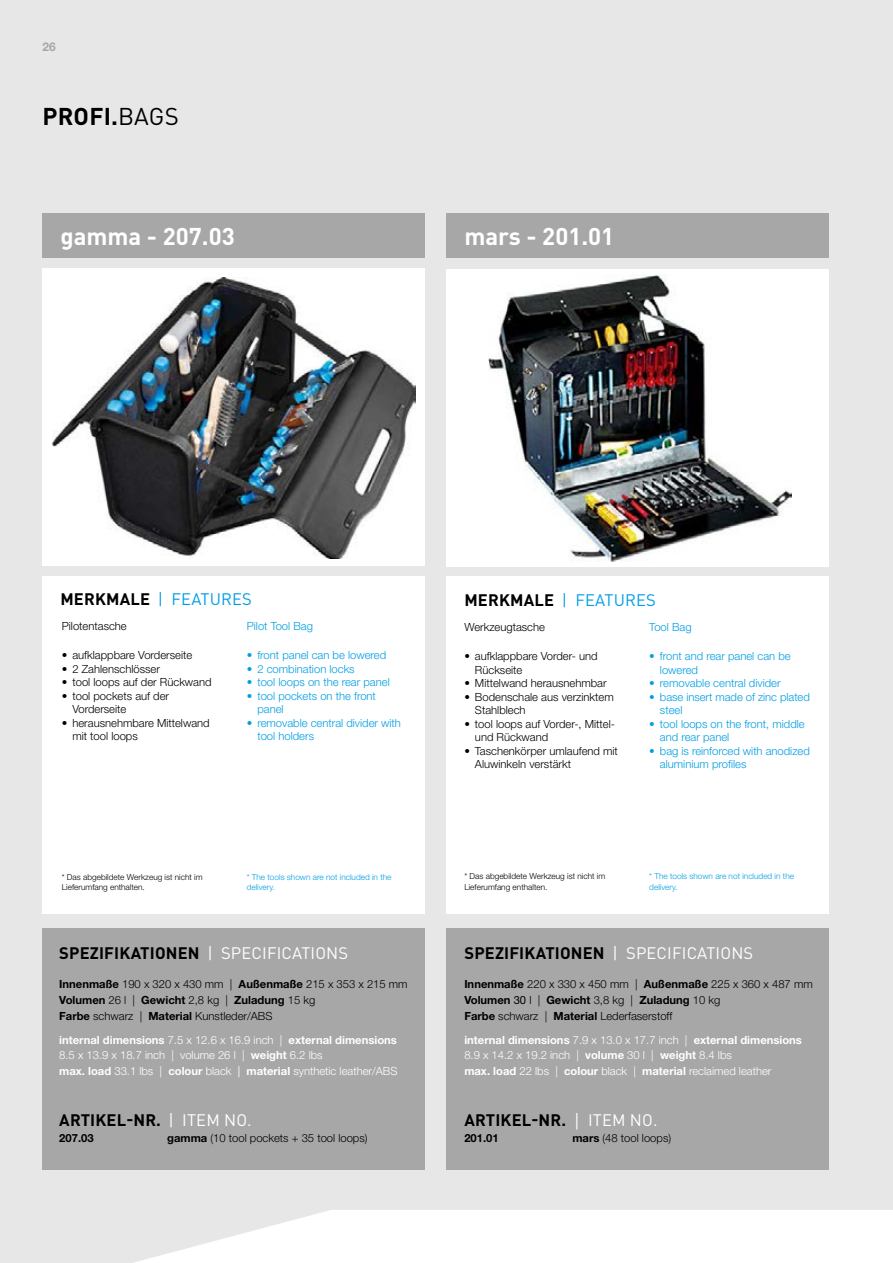
<style>
.page{position:relative;width:893px;height:1263px;background:#e7e7e7}
.page>*{position:absolute;margin:0;border:0;box-sizing:border-box;transform-origin:0 0}
.t1{font:700 24px "DINOT";color:#fff}
.t2{font:700 24px "DINOT";letter-spacing:.01em;color:#000}
.t3{font:700 16.5px "DINOT";letter-spacing:.01em;color:#000}
.t4{font:16.5px "DINOT";letter-spacing:.01em;color:#009ee3}
.t5{font:700 12px "Helvetica Neue LT Std";color:#a7a7a8}
.t6{font:300 11.25px/13.5px "Helvetica Neue LT Std";color:#000}
.t7{font:300 11.25px/13.5px "Helvetica Neue LT Std";color:#009ee3}
.t8{font:300 11.25px/15.8px "Helvetica Neue LT Std";color:#fff}
.t9{font:700 11.25px "Helvetica Neue LT Std";color:#000}
.t10{font:300 8.25px/10.5px "Helvetica Neue LT Std";color:#000}
.t11{font:300 8.25px/10.5px "Helvetica Neue LT Std";color:#009ee3}
.s1{font-weight:400}
.s2{font-weight:700;color:#000}
.s3{font-weight:400;color:#fff}
.s4{font-weight:700}
.s5{font-family:"Helvetica Neue LT Std";font-weight:400;color:#fff}
</style>
<div class="page">
<svg style="left:134px;top:1210px;width:759px;height:53px;background:#fbfbfb"></svg>
<div style="left:42px;top:214px;width:383px;height:44px;background:#a7a7a8"></div>
<div style="left:447px;top:214px;width:382px;height:44px;background:#a7a7a8"></div>
<div style="left:447px;top:577px;width:382px;height:337px;background:#fff"></div>
<div style="left:446px;top:928px;width:383px;height:241px;background:#a7a7a8"></div>
<div style="left:43px;top:577px;width:382px;height:337px;background:#fff"></div>
<div style="left:43px;top:928px;width:382px;height:241px;background:#a7a7a8"></div>
<div style="left:446px;top:269px;width:383px;height:298px;background:#fff"></div>
<img style="left:489px;top:275px;width:302px;height:286px">
<div style="left:43px;top:269px;width:382px;height:297px;background:#fff"></div>
<img style="left:53px;top:278px;width:362px;height:281px">
<p class="t5" style="left:43px;top:39px;width:15px">26</p>
<h1 class="t2" style="left:43px;top:100px;width:138px">PROFI.<span class="s1">BAGS</span></h1>
<h1 class="t1" style="left:60px;top:220px;width:176px">gamma - 207.03</h1>
<h1 class="t1" style="left:464px;top:220px;width:151px">mars - 201.01</h1>
<h2 class="t4" style="left:60px;top:588px;width:193px"><span class="s2">MERKMALE</span> | FEATURES</h2>
<p class="t6" style="left:62px;top:619px;width:67px">Pilotentasche</p>
<p class="t6" style="left:62px;top:648px;width:132px">• aufklappbare Vorderseite</p>
<p class="t6" style="left:62px;top:662px;width:100px">• 2 Zahlenschlösser</p>
<p class="t6" style="left:62px;top:675px;width:151px">• tool loops auf der Rückwand</p>
<p class="t6" style="left:72px;top:689px;width:98px;text-indent:-11px">• tool pockets auf der<br>Vorderseite</p>
<p class="t6" style="left:72px;top:716px;width:139px;text-indent:-11px">• herausnehmbare Mittelwand mit tool loops</p>
<p class="t7" style="left:247px;top:619px;width:68px">Pilot Tool Bag</p>
<p class="t7" style="left:247px;top:648px;width:141px">• front panel can be lowered</p>
<p class="t7" style="left:247px;top:662px;width:109px">• 2 combination locks</p>
<p class="t7" style="left:247px;top:675px;width:144px">• tool loops on the rear panel</p>
<p class="t7" style="left:257px;top:689px;width:120px;text-indent:-11px">• tool pockets on the front panel</p>
<p class="t7" style="left:257px;top:716px;width:145px;text-indent:-11px">• removable central divider with tool holders</p>
<p class="t10" style="left:62px;top:871px;width:142px">* Das abgebildete Werkzeug ist nicht im<br>Lieferumfang enthalten.</p>
<p class="t11" style="left:247px;top:871px;width:146px">* The tools shown are not included in the delivery.</p>
<h2 class="t3" style="left:59px;top:942px;width:290px">SPEZIFIKATIONEN <span class="s3">| SPECIFICATIONS</span></h2>
<p class="t6" style="left:59px;top:976px;width:350px;line-height:15.8px"><span class="s4">Innenmaße</span> 190 x 320 x 430 mm | <span class="s4">Außenmaße</span> 215 x 353 x 215 mm<br><span class="s4">Volumen</span> 26 l | <span class="s4">Gewicht</span> 2,8 kg | <span class="s4">Zuladung</span> 15 kg<br><span class="s4">Farbe</span> schwarz | <span class="s4">Material</span> Kunstleder/ABS</p>
<p class="t8" style="left:59px;top:1031px;width:340px"><span class="s4">internal dimensions</span> 7.5 x 12.6 x 16.9 inch | <span class="s4">external dimensions<br></span>8.5 x 13.9 x 18.7 inch | volume 26 l | <span class="s4">weight</span> 6.2 lbs<br><span class="s4">max. load</span> 33.1 lbs | <span class="s4">colour</span> black <span class="s1">|</span> <span class="s4">material</span> synthetic leather/ABS</p>
<h2 class="t3" style="left:59px;top:1110px;width:194px">ARTIKEL-NR. <span class="s3">| ITEM NO.</span></h2>
<p class="t9" style="left:59px;top:1131px;width:36px">207.03</p>
<p class="t6" style="left:167px;top:1131px;width:202px"><span class="s4">gamma</span> (10 tool pockets + 35 tool loops)</p>
<h2 class="t4" style="left:464px;top:590px;width:193px"><span class="s2">MERKMALE</span> | FEATURES</h2>
<p class="t6" style="left:464px;top:620px;width:82px">Werkzeugtasche</p>
<p class="t6" style="left:475px;top:649px;width:124px;text-indent:-11px">• aufklappbare Vorder- und<br>Rückseite</p>
<p class="t6" style="left:464px;top:676px;width:144px">• Mittelwand herausnehmbar</p>
<p class="t6" style="left:475px;top:690px;width:140px;text-indent:-11px">• Bodenschale aus verzinktem<br>Stahlblech</p>
<p class="t6" style="left:475px;top:717px;width:142px;text-indent:-11px">• tool loops auf Vorder-, Mittel&shy;und Rückwand</p>
<p class="t6" style="left:475px;top:744px;width:144px;text-indent:-11px">• Taschenkörper umlaufend mit<br>Aluwinkeln verstärkt</p>
<p class="t7" style="left:649px;top:620px;width:44px">Tool Bag</p>
<p class="t7" style="left:660px;top:649px;width:132px;text-indent:-11px">• front and rear panel can be lowered</p>
<p class="t7" style="left:649px;top:676px;width:133px">• removable central divider</p>
<p class="t7" style="left:660px;top:690px;width:151px;text-indent:-11px">• base insert made of zinc plated steel</p>
<p class="t7" style="left:660px;top:717px;width:146px;text-indent:-11px">• tool loops on the front, middle and rear panel</p>
<p class="t7" style="left:660px;top:744px;width:151px;text-indent:-11px">• bag is reinforced with anodized aluminium profiles</p>
<p class="t10" style="left:464px;top:871px;width:142px">* Das abgebildete Werkzeug ist nicht im<br>Lieferumfang enthalten.</p>
<p class="t11" style="left:649px;top:871px;width:146px">* The tools shown are not included in the delivery.</p>
<h2 class="t3" style="left:464px;top:942px;width:290px">SPEZIFIKATIONEN <span class="s3">| SPECIFICATIONS</span></h2>
<p class="t6" style="left:464px;top:976px;width:350px;line-height:15.8px"><span class="s4">Innenmaße</span> 220 x 330 x 450 mm | <span class="s4">Außenmaße</span> 225 x 360 x 487 mm<br><span class="s4">Volumen</span> <span class="s1">30</span> l | <span class="s4">Gewicht</span> 3,8 kg | <span class="s4">Zuladung</span> 10 kg<br><span class="s4">Farbe</span> schwarz | <span class="s4">Material</span> Lederfaserstoff</p>
<p class="t8" style="left:464px;top:1031px;width:339px"><span class="s4">internal dimensions</span> 7.9 x 13.0 x 17.7 inch | <span class="s4">external dimensions<br></span>8.9 x 14.2 x 19.2 inch | <span class="s4">volume</span> 30 l | <span class="s4">weight</span> 8.4 lbs<br><span class="s4">max. load</span> 22 lbs | <span class="s4">colour</span> black | <span class="s4">material</span> reclaimed leather</p>
<h2 class="t3" style="left:464px;top:1110px;width:195px">ARTIKEL-NR. <span class="s5">|</span> <span class="s3">ITEM NO.</span></h2>
<p class="t9" style="left:464px;top:1131px;width:36px">201.01</p>
<p class="t6" style="left:572px;top:1131px;width:100px"><span class="s4">mars</span> (48 tool loops)</p>
</div>
